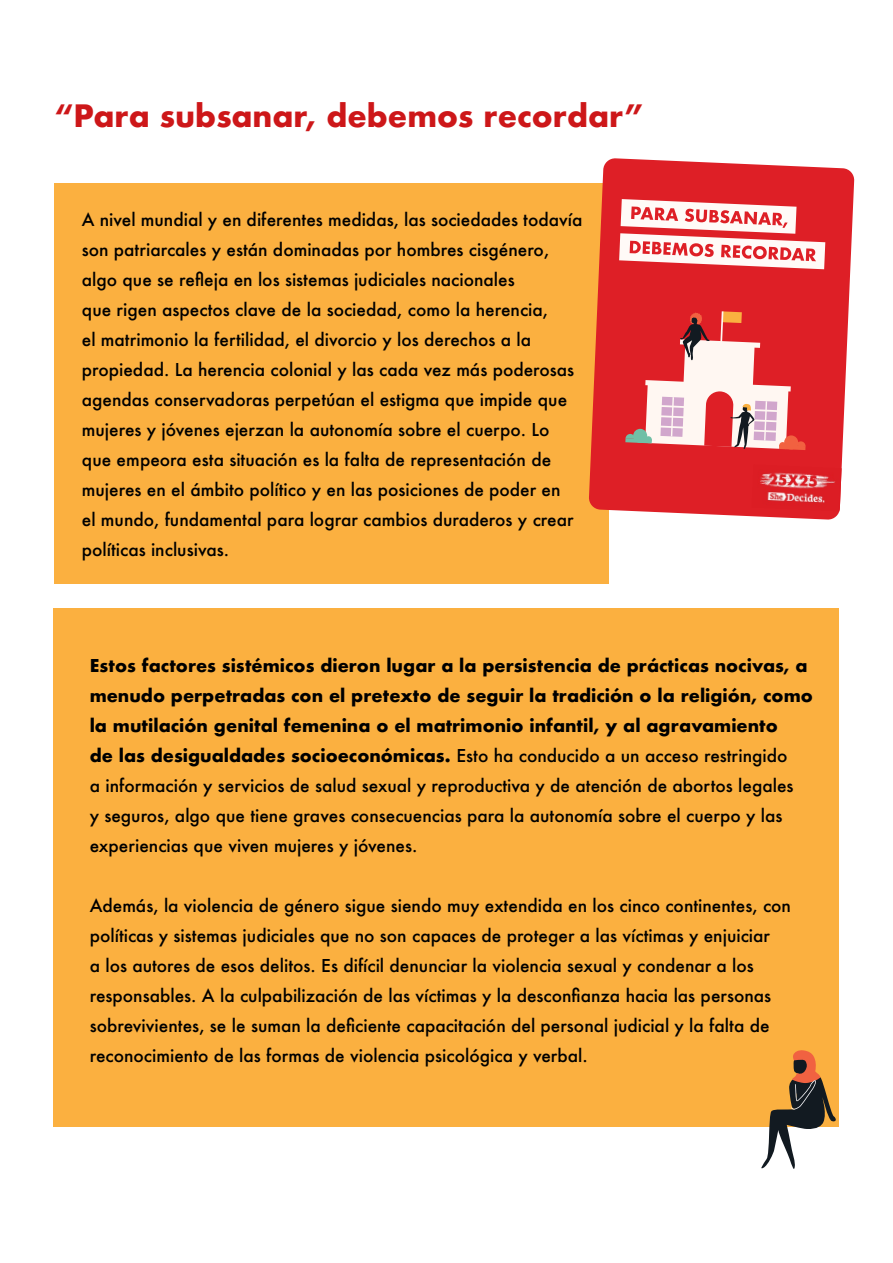
<style>
.page{position:relative;width:893px;height:1263px;background:#fff}
.page>*{position:absolute;margin:0;border:0;box-sizing:border-box;transform-origin:0 0}
.t1{font:700 30px "Futura";color:#cd1719}
.t2{font:500 17.25px/30px "Futura";color:#000}
.t3{font:700 17.25px/30px "Futura";color:#000}
.s1{font-weight:500}
</style>
<div class="page">
<div style="left:54px;top:183px;width:554px;height:401px;background:#fbb040"></div>
<div style="left:54px;top:608px;width:785px;height:519px;background:#fbb040"></div>
<svg style="left:761px;top:1050px;width:75px;height:119px"></svg>
<svg style="left:589px;top:158px;width:265px;height:362px;background:#e23c3d"></svg>
<svg style="left:619px;top:199px;width:206px;height:70px"></svg>
<img style="left:752px;top:464px;width:90px;height:47px">
<svg style="left:625px;top:311px;width:181px;height:139px"></svg>
<h1 class="t1" style="left:54px;top:94px;width:591px">“Para subsanar, debemos recordar”</h1>
<p class="t2" style="left:82px;top:204px;width:502px">A nivel mundial y en diferentes medidas, las sociedades todavía son patriarcales y están dominadas por hombres cisgénero, algo que se refleja en los sistemas judiciales nacionales<br>que rigen aspectos clave de la sociedad, como la herencia,<br>el matrimonio la fertilidad, el divorcio y los derechos a la propiedad. La herencia colonial y las cada vez más poderosas agendas conservadoras perpetúan el estigma que impide que mujeres y jóvenes ejerzan la autonomía sobre el cuerpo. Lo que empeora esta situación es la falta de representación de mujeres en el ámbito político y en las posiciones de poder en<br>el mundo, fundamental para lograr cambios duraderos y crear políticas inclusivas.</p>
<p class="t3" style="left:90px;top:650px;width:725px">Estos factores sistémicos dieron lugar a la persistencia de prácticas nocivas, a menudo perpetradas con el pretexto de seguir la tradición o la religión, como la mutilación genital femenina o el matrimonio infantil, y al agravamiento<br>de las desigualdades socioeconómicas. <span class="s1">Esto ha conducido a un acceso restringido<br>a información y servicios de salud sexual y reproductiva y de atención de abortos legales<br>y seguros, algo que tiene graves consecuencias para la autonomía sobre el cuerpo y las experiencias que viven mujeres y jóvenes.</span></p>
<p class="t2" style="left:90px;top:890px;width:703px">Además, la violencia de género sigue siendo muy extendida en los cinco continentes, con políticas y sistemas judiciales que no son capaces de proteger a las víctimas y enjuiciar<br>a los autores de esos delitos. Es difícil denunciar la violencia sexual y condenar a los responsables. A la culpabilización de las víctimas y la desconfianza hacia las personas sobrevivientes, se le suman la deficiente capacitación del personal judicial y la falta de reconocimiento de las formas de violencia psicológica y verbal.</p>
</div>
